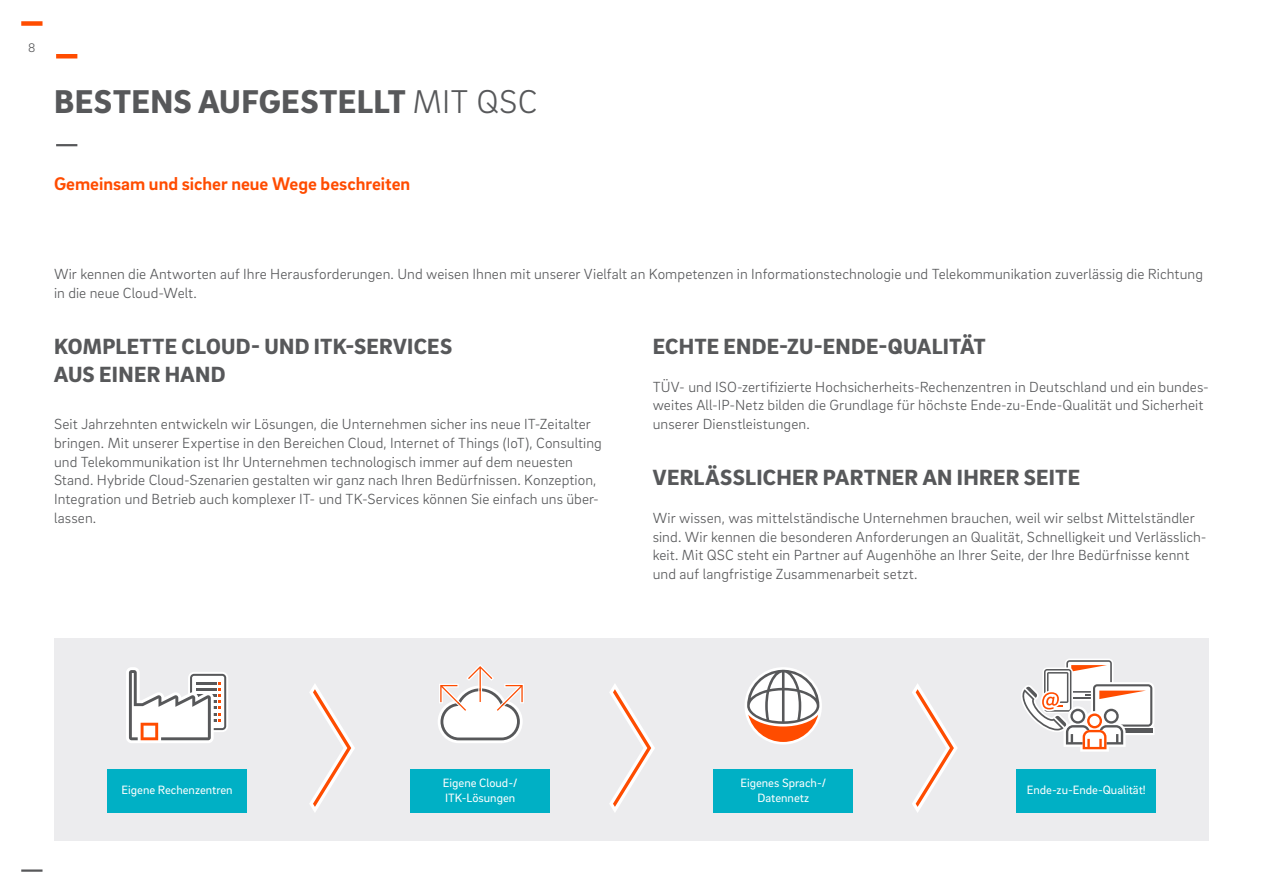
<style>
.page{position:relative;width:1263px;height:893px;background:#fff}
.page>*{position:absolute;margin:0;border:0;box-sizing:border-box;transform-origin:0 0}
.t1{font:900 33.75px "Brix Sans";letter-spacing:.01em;color:#57585a}
.t2{font:900 22.5px/27.8px "Brix Sans";letter-spacing:.01em;color:#57585a}
.t3{font:700 18.75px "Brix Sans";color:#ff4c00}
.t4{font:300 15px/18.8px "Brix Sans";letter-spacing:.005em;color:#57585a}
.t5{font:300 12.75px "Brix Sans";color:#57585a}
.t6{font:12.3px/14.9px "Brix Sans";color:#fff}
.s1{font-weight:300}
</style>
<div class="page">
<div style="left:21px;top:21px;width:22px;height:5px;background:#ff4c00"></div>
<hr style="left:21px;top:869px;width:22px;height:3px;background:#57585a">
<hr style="left:56px;top:144px;width:21px;height:2px;background:#57585a">
<div style="left:56px;top:54px;width:21px;height:5px;background:#ff4c00"></div>
<div style="left:54px;top:638px;width:1155px;height:202px;background:#ececee"></div>
<svg style="left:309px;top:684px;width:46px;height:128px"></svg>
<div style="left:107px;top:769px;width:140px;height:44px;background:#00b0c5"></div>
<svg style="left:188px;top:672px;width:40px;height:60px"></svg>
<svg style="left:126px;top:667px;width:100px;height:76px"></svg>
<div style="left:410px;top:769px;width:140px;height:44px;background:#00b0c5"></div>
<svg style="left:438px;top:665px;width:86px;height:78px"></svg>
<div style="left:713px;top:769px;width:140px;height:44px;background:#00b0c5"></div>
<div style="left:744px;top:667px;width:78px;height:77px;background:#fff;border-radius:50%"></div>
<svg style="left:747px;top:670px;width:72px;height:72px"></svg>
<div style="left:1016px;top:769px;width:140px;height:44px;background:#00b0c5"></div>
<svg style="left:1021px;top:659px;width:133px;height:93px"></svg>
<svg style="left:609px;top:684px;width:46px;height:128px"></svg>
<svg style="left:912px;top:684px;width:45px;height:129px"></svg>
<p class="t5" style="left:28px;top:39px;width:9px">8</p>
<h1 class="t1" style="left:54px;top:79px;width:485px">BESTENS AUFGESTELLT <span class="s1">MIT QSC</span></h1>
<p class="t3" style="left:54px;top:171px;width:358px">Gemeinsam und sicher neue Wege beschreiten</p>
<p class="t4" style="left:54px;top:264px;width:1150px">Wir kennen die Antworten auf Ihre Herausforderungen. Und weisen Ihnen mit unserer Vielfalt an Kompetenzen in Informationstechnologie und Telekommunikation zuverlässig die Richtung in die neue Cloud-Welt.</p>
<h2 class="t2" style="left:54px;top:331px;width:400px">KOMPLETTE CLOUD- UND ITK-SERVICES<br>AUS EINER HAND</h2>
<p class="t4" style="left:54px;top:414px;width:549px">Seit Jahrzehnten entwickeln wir Lösungen, die Unternehmen sicher ins neue IT-Zeitalter bringen. Mit unserer Expertise in den Bereichen Cloud, Internet of Things (IoT), Consulting und Telekommunikation ist Ihr Unternehmen technologisch immer auf dem neuesten Stand. Hybride Cloud-Szenarien gestalten wir ganz nach Ihren Bedürfnissen. Konzeption, Integration und Betrieb auch komplexer IT- und TK-Services können Sie einfach uns über&shy;lassen.</p>
<h2 class="t2" style="left:653px;top:331px;width:334px">ECHTE ENDE-ZU-ENDE-QUALITÄT</h2>
<p class="t4" style="left:653px;top:377px;width:558px">TÜV- und ISO-zertifizierte Hochsicherheits-Rechenzentren in Deutschland und ein bundes&shy;weites All-IP-Netz bilden die Grundlage für höchste Ende-zu-Ende-Qualität und Sicherheit unserer Dienstleistungen.</p>
<h2 class="t2" style="left:653px;top:463px;width:429px">VERLÄSSLICHER PARTNER AN IHRER SEITE</h2>
<p class="t4" style="left:653px;top:508px;width:555px">Wir wissen, was mittelständische Unternehmen brauchen, weil wir selbst Mittelständler sind. Wir kennen die besonderen Anforderungen an Qualität, Schnelligkeit und Verlässlich&shy;keit. Mit QSC steht ein Partner auf Augenhöhe an Ihrer Seite, der Ihre Bedürfnisse kennt und auf langfristige Zusammenarbeit setzt.</p>
<p class="t6" style="left:122px;top:782px;width:113px">Eigene Rechenzentren</p>
<p class="t6" style="left:443px;top:775px;width:76px">Eigene Cloud-/<br>ITK-Lösungen</p>
<p class="t6" style="left:740px;top:775px;width:87px;text-align:center">Eigenes Sprach-/<br>Datennetz</p>
<p class="t6" style="left:1027px;top:782px;width:120px">Ende-zu-Ende-Qualität!</p>
</div>
